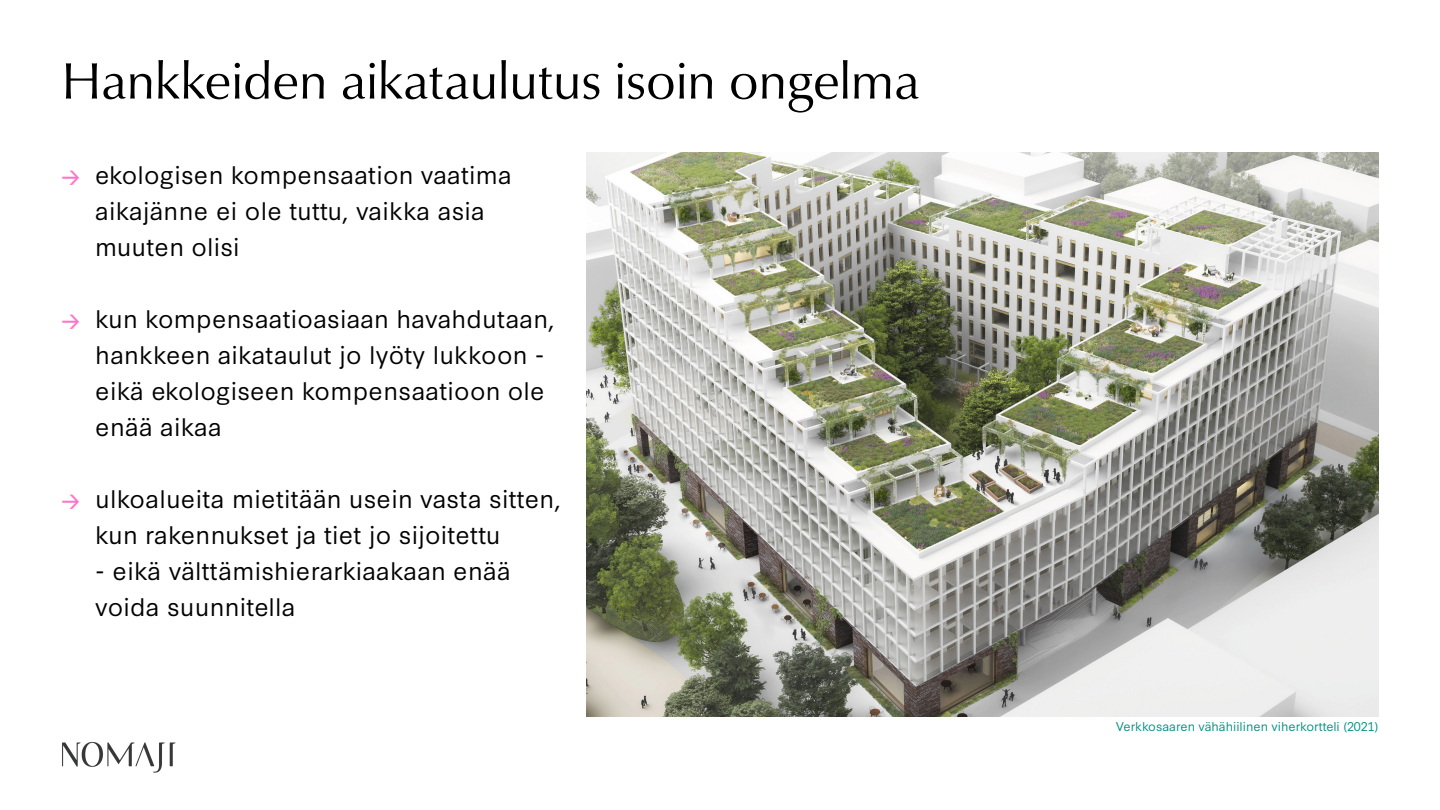
<style>
.page{position:relative;width:1440px;height:810px;background:#fff}
.page>*{position:absolute;margin:0;border:0;box-sizing:border-box;transform-origin:0 0}
.t1{font:52.5px "Classico URW";color:#000}
.t2{font:24px/36px "Synthese";letter-spacing:.01em;color:#000}
.Leipäteksti{font:12px "Synthese";color:#008f81}
.s1{font-size:27.75px;color:#ff73c8}
</style>
<div class="page">
<img style="left:62px;top:741px;width:114px;height:32px">
<img style="left:586px;top:152px;width:792px;height:564px">
<h2 class="t1" style="left:62px;top:42px;width:860px">Hankkeiden aikataulutus isoin ongelma</h2>
<p class="t2" style="left:95px;top:155px;width:418px;text-indent:-34px"><span class="s1">→</span> ekologisen kompensaation vaatima aikajänne ei ole tuttu, vaikka asia muuten olisi</p>
<p class="t2" style="left:95px;top:299px;width:461px;text-indent:-34px"><span class="s1">→</span> kun kompensaatioasiaan havahdutaan, hankkeen aikataulut jo lyöty lukkoon - eikä ekologiseen kompensaatioon ole enää aikaa</p>
<p class="t2" style="left:95px;top:479px;width:467px;text-indent:-34px"><span class="s1">→</span> ulkoalueita mietitään usein vasta sitten, kun rakennukset ja tiet jo sijoitettu</p>
<p class="t2" style="left:95px;top:551px;width:417px">- eikä välttämishierarkiaakaan enää voida suunnitella</p>
<p class="Leipäteksti" style="left:1116px;top:717px;width:264px">Verkkosaaren vähähiilinen viherkortteli (2021)</p>
</div>
